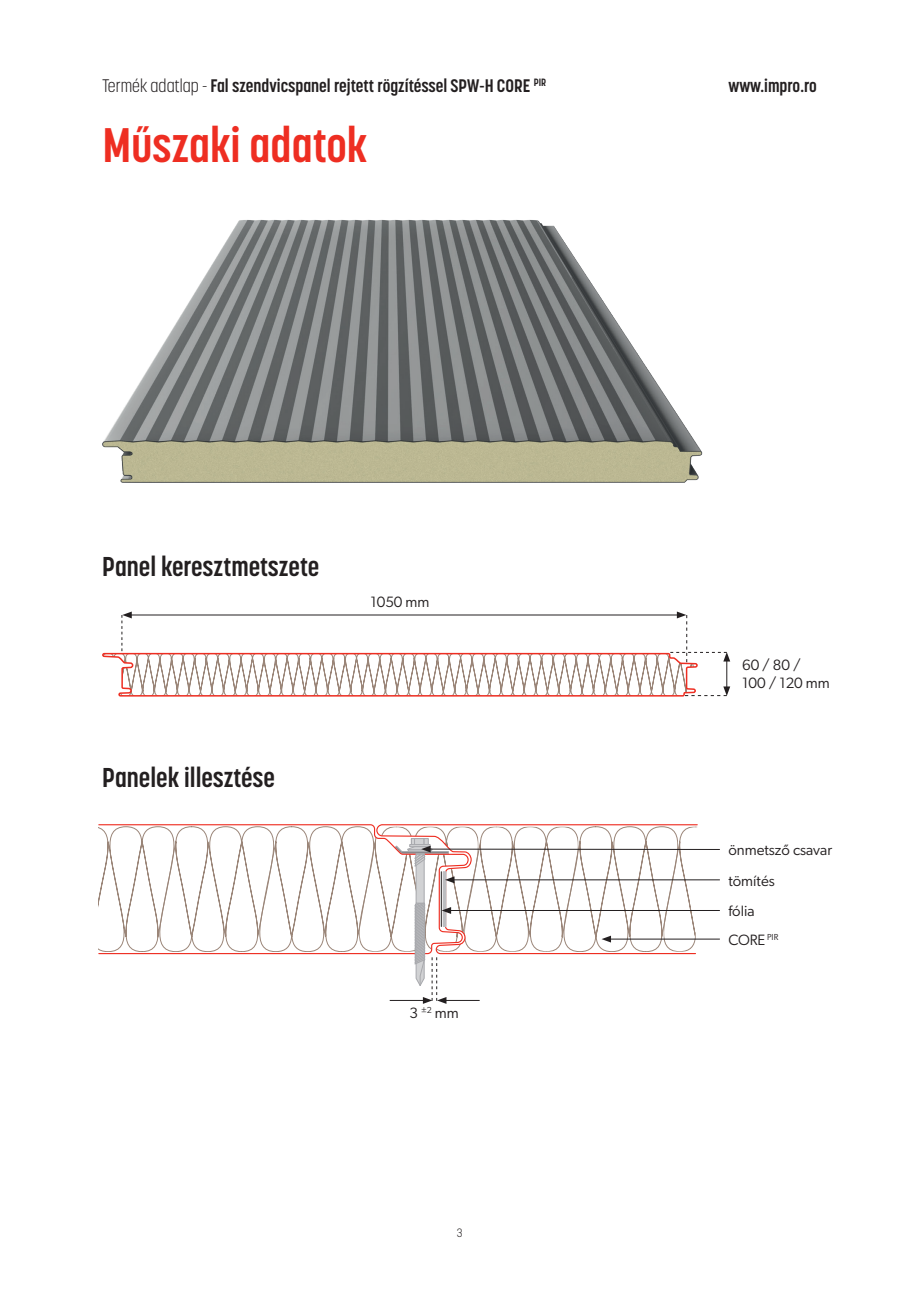
<style>
.page{position:relative;width:919px;height:1289px;background:#fff}
.page>*{position:absolute;margin:0;border:0;box-sizing:border-box;transform-origin:0 0}
.t1{font:700 48px "Korolev Condensed";color:#ee2e22}
.t2{font:700 27px "Korolev Condensed";color:#231f20}
.t3{font:700 18px "Korolev Condensed";color:#231f20}
.t4{font:15px/18px "Gibson";color:#231f20}
.t5{font:300 12px "Korolev Condensed";color:#231f20}
.s1{font-weight:300}
</style>
<div class="page">
<hr style="left:428px;top:848px;width:291px;height:1px;background:#231f20">
<hr style="left:608px;top:938px;width:111px;height:1px;background:#231f20">
<hr style="left:448px;top:910px;width:271px;height:1px;background:#231f20">
<hr style="left:452px;top:879px;width:267px;height:1px;background:#231f20">
<svg style="left:99px;top:826px;width:598px;height:177px"></svg>
<img style="left:102px;top:220px;width:601px;height:263px">
<svg style="left:102px;top:611px;width:628px;height:86px"></svg>
<p class="t3" style="left:102px;top:75px;width:445px"><span class="s1">Termék adatlap -</span> Fal szendvicspanel rejtett rögzítéssel SPW-H CORE <sup>PIR</sup></p>
<p class="t3" style="left:728px;top:75px;width:90px">www.impro.ro</p>
<h1 class="t1" style="left:102px;top:117px;width:266px">Műszaki adatok</h1>
<h2 class="t2" style="left:102px;top:550px;width:218px">Panel keresztmetszete</h2>
<p class="t4" style="left:370px;top:592px;width:61px">1050 mm</p>
<h2 class="t2" style="left:102px;top:761px;width:174px">Panelek illesztése</h2>
<p class="t4" style="left:409px;top:1003px;width:51px">3 <sup>±2</sup> mm</p>
<p class="t5" style="left:456px;top:1225px;width:7px">3</p>
<p class="t4" style="left:742px;top:655px;width:89px">60 / 80 /<br>100 / 120 mm</p>
<p class="t4" style="left:728px;top:841px;width:105px">önmetsző csavar</p>
<p class="t4" style="left:728px;top:871px;width:48px">tömítés</p>
<p class="t4" style="left:728px;top:902px;width:28px">fólia</p>
<p class="t4" style="left:728px;top:930px;width:51px">CORE <sup>PIR</sup></p>
</div>
